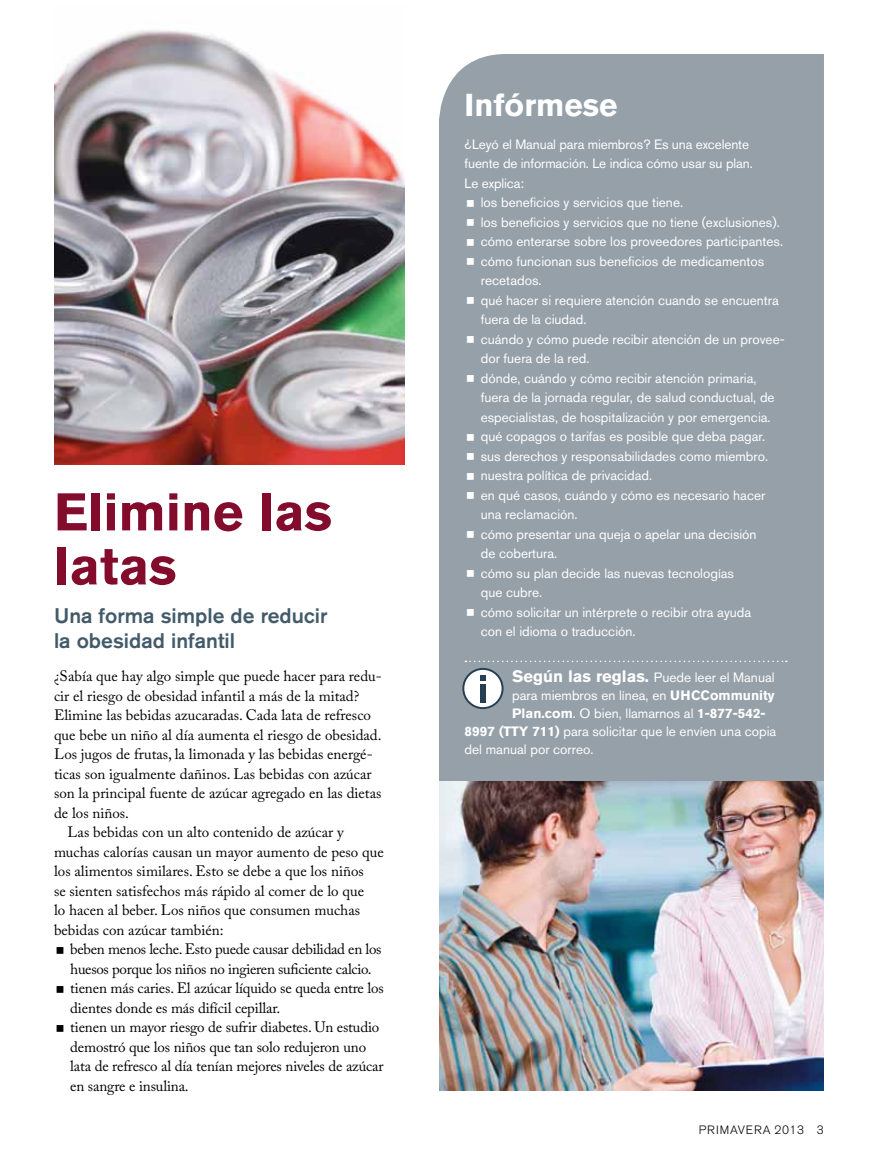
<style>
.page{position:relative;width:878px;height:1161px;background:#fff}
.page>*{position:absolute;margin:0;border:0;box-sizing:border-box;transform-origin:0 0}
.t1{font:700 52.5px/54px "Akzidenz Grotesk BE";color:#830b2c}
.t2{font:700 31.5px "Akzidenz Grotesk BE";color:#fff}
.t3{font:500 21px/25.2px "Akzidenz Grotesk BE";color:#425a69}
.t4{font:15px "Adobe Caslon Pro";color:#000}
.t5{font:15px "Adobe Caslon Pro";letter-spacing:-.02em;color:#000}
.t6{font:13.5px/18px "Akzidenz Grotesk BE";color:#fff;text-align:justify}
.t7{font:700 13.5px "Akzidenz Grotesk BE";color:#fff}
.t8{font:300 12px "Akzidenz Grotesk BE";letter-spacing:.045em;color:#000}
.s1{font-weight:700;font-size:16.5px}
.s2{font-weight:700}
</style>
<div class="page">
<div style="left:439px;top:54px;width:385px;height:727px;background:#95a0a9"></div>
<img style="left:439px;top:781px;width:385px;height:310px">
<svg style="left:465px;top:661px;width:321px;height:1px"></svg>
<svg style="left:462px;top:668px;width:41px;height:41px"></svg>
<div style="left:480px;top:684px;width:6px;height:18px;background:#253e51"></div>
<img style="left:54px;top:30px;width:350px;height:434px">
<svg style="left:467px;top:200px;width:7px;height:6px"></svg>
<svg style="left:467px;top:219px;width:7px;height:7px"></svg>
<svg style="left:467px;top:239px;width:7px;height:6px"></svg>
<svg style="left:467px;top:258px;width:7px;height:7px"></svg>
<svg style="left:467px;top:297px;width:7px;height:7px"></svg>
<svg style="left:467px;top:336px;width:7px;height:7px"></svg>
<svg style="left:467px;top:375px;width:7px;height:7px"></svg>
<svg style="left:467px;top:434px;width:7px;height:6px"></svg>
<svg style="left:467px;top:453px;width:7px;height:7px"></svg>
<svg style="left:467px;top:473px;width:7px;height:6px"></svg>
<svg style="left:467px;top:492px;width:7px;height:7px"></svg>
<svg style="left:467px;top:531px;width:7px;height:7px"></svg>
<svg style="left:467px;top:570px;width:7px;height:7px"></svg>
<svg style="left:467px;top:609px;width:7px;height:7px"></svg>
<h1 class="t1" style="left:54px;top:485px;width:279px">Elimine las latas</h1>
<h3 class="t3" style="left:54px;top:603px;width:275px">Una forma simple de reducir la obesidad infantil</h3>
<p class="t4" style="left:54px;top:667px;width:329px">¿Sabía que hay algo simple que puede hacer para redu-</p>
<p class="t4" style="left:54px;top:687px;width:307px">cir el riesgo de obesidad infantil a más de la mitad?</p>
<p class="t4" style="left:54px;top:706px;width:318px">Elimine las bebidas azucaradas. Cada lata de refresco</p>
<p class="t4" style="left:54px;top:726px;width:329px">que bebe un niño al día aumenta el riesgo de obesidad.</p>
<p class="t4" style="left:54px;top:745px;width:320px">Los jugos de frutas, la limonada y las bebidas energé-</p>
<p class="t4" style="left:54px;top:765px;width:319px">ticas son igualmente dañinos. Las bebidas con azúcar</p>
<p class="t4" style="left:54px;top:784px;width:329px">son la principal fuente de azúcar agregado en las dietas</p>
<p class="t4" style="left:54px;top:804px;width:77px">de los niños.</p>
<p class="t4" style="left:68px;top:823px;width:278px">Las bebidas con un alto contenido de azúcar y</p>
<p class="t4" style="left:54px;top:843px;width:331px">muchas calorías causan un mayor aumento de peso que</p>
<p class="t4" style="left:54px;top:862px;width:311px">los alimentos similares. Esto se debe a que los niños</p>
<p class="t4" style="left:54px;top:882px;width:311px">se sienten satisfechos más rápido al comer de lo que</p>
<p class="t4" style="left:54px;top:901px;width:307px">lo hacen al beber. Los niños que consumen muchas</p>
<p class="t4" style="left:54px;top:921px;width:171px">bebidas con azúcar también:</p>
<p class="t5" style="left:70px;top:940px;width:313px">beben menos leche. Esto puede causar debilidad en los</p>
<p class="t5" style="left:70px;top:960px;width:303px">huesos porque los niños no ingieren suficiente calcio.</p>
<p class="t4" style="left:70px;top:979px;width:315px">tienen más caries. El azúcar líquido se queda entre los</p>
<p class="t4" style="left:70px;top:999px;width:211px">dientes donde es más difícil cepillar.</p>
<p class="t4" style="left:70px;top:1018px;width:310px">tienen un mayor riesgo de sufrir diabetes. Un estudio</p>
<p class="t4" style="left:70px;top:1038px;width:297px">demostró que los niños que tan solo redujeron uno</p>
<p class="t4" style="left:70px;top:1057px;width:315px">lata de refresco al día tenían mejores niveles de azúcar</p>
<p class="t4" style="left:70px;top:1077px;width:120px">en sangre e insulina.</p>
<h2 class="t2" style="left:464px;top:87px;width:154px">Infórmese</h2>
<p class="t6" style="left:464px;top:135px;width:286px">¿Leyó el Manual para miembros? Es una excelente</p>
<p class="t6" style="left:464px;top:155px;width:290px">fuente de información. Le indica cómo usar su plan.</p>
<p class="t6" style="left:464px;top:174px;width:61px">Le explica:</p>
<p class="t6" style="left:481px;top:194px;width:204px">los beneficios y servicios que tiene.</p>
<p class="t6" style="left:481px;top:213px;width:300px">los beneficios y servicios que no tiene (exclusiones).</p>
<p class="t6" style="left:481px;top:233px;width:304px">cómo enterarse sobre los proveedores participantes.</p>
<p class="t6" style="left:481px;top:252px;width:285px">cómo funcionan sus beneficios de medicamentos</p>
<p class="t6" style="left:481px;top:272px;width:62px">recetados.</p>
<p class="t6" style="left:481px;top:291px;width:299px">qué hacer si requiere atención cuando se encuentra</p>
<p class="t6" style="left:481px;top:311px;width:107px">fuera de la ciudad.</p>
<p class="t6" style="left:481px;top:330px;width:305px">cuándo y cómo puede recibir atención de un provee-</p>
<p class="t6" style="left:481px;top:350px;width:110px">dor fuera de la red.</p>
<p class="t6" style="left:481px;top:369px;width:277px">dónde, cuándo y cómo recibir atención primaria,</p>
<p class="t6" style="left:481px;top:389px;width:295px">fuera de la jornada regular, de salud conductual, de</p>
<p class="t6" style="left:481px;top:408px;width:291px">especialistas, de hospitalización y por emergencia.</p>
<p class="t6" style="left:481px;top:428px;width:286px">qué copagos o tarifas es posible que deba pagar.</p>
<p class="t6" style="left:481px;top:447px;width:289px">sus derechos y responsabilidades como miembro.</p>
<p class="t6" style="left:481px;top:467px;width:173px">nuestra política de privacidad.</p>
<p class="t6" style="left:481px;top:486px;width:286px">en qué casos, cuándo y cómo es necesario hacer</p>
<p class="t6" style="left:481px;top:506px;width:98px">una reclamación.</p>
<p class="t6" style="left:481px;top:525px;width:277px">cómo presentar una queja o apelar una decisión</p>
<p class="t6" style="left:481px;top:545px;width:78px">de cobertura.</p>
<p class="t6" style="left:481px;top:564px;width:255px">cómo su plan decide las nuevas tecnologías</p>
<p class="t6" style="left:481px;top:584px;width:63px">que cubre.</p>
<p class="t6" style="left:481px;top:603px;width:272px">cómo solicitar un intérprete o recibir otra ayuda</p>
<p class="t6" style="left:481px;top:623px;width:156px">con el idioma o traducción.</p>
<p class="t6" style="left:512px;top:668px;width:264px"><span class="s1">Según las reglas.</span> Puede leer el Manual para miembros en línea, en <span class="s2">U HCCommunity Plan.com</span>. O bien, llamarnos al <span class="s2">1-877-542-</span></p>
<p class="t7" style="left:464px;top:723px;width:49px">8997 (TTY</p>
<p class="t6" style="left:464px;top:722px;width:313px;text-indent:68px"><span class="s2">711)</span> para solicitar que le envíen una copia del manual por correo.</p>
<p class="t8" style="left:698px;top:1123px;width:8px">PRI</p>
<p class="t8" style="left:719px;top:1123px;width:35px">MAVERA</p>
<p class="t8" style="left:774px;top:1123px;width:51px">2013 3</p>
</div>
